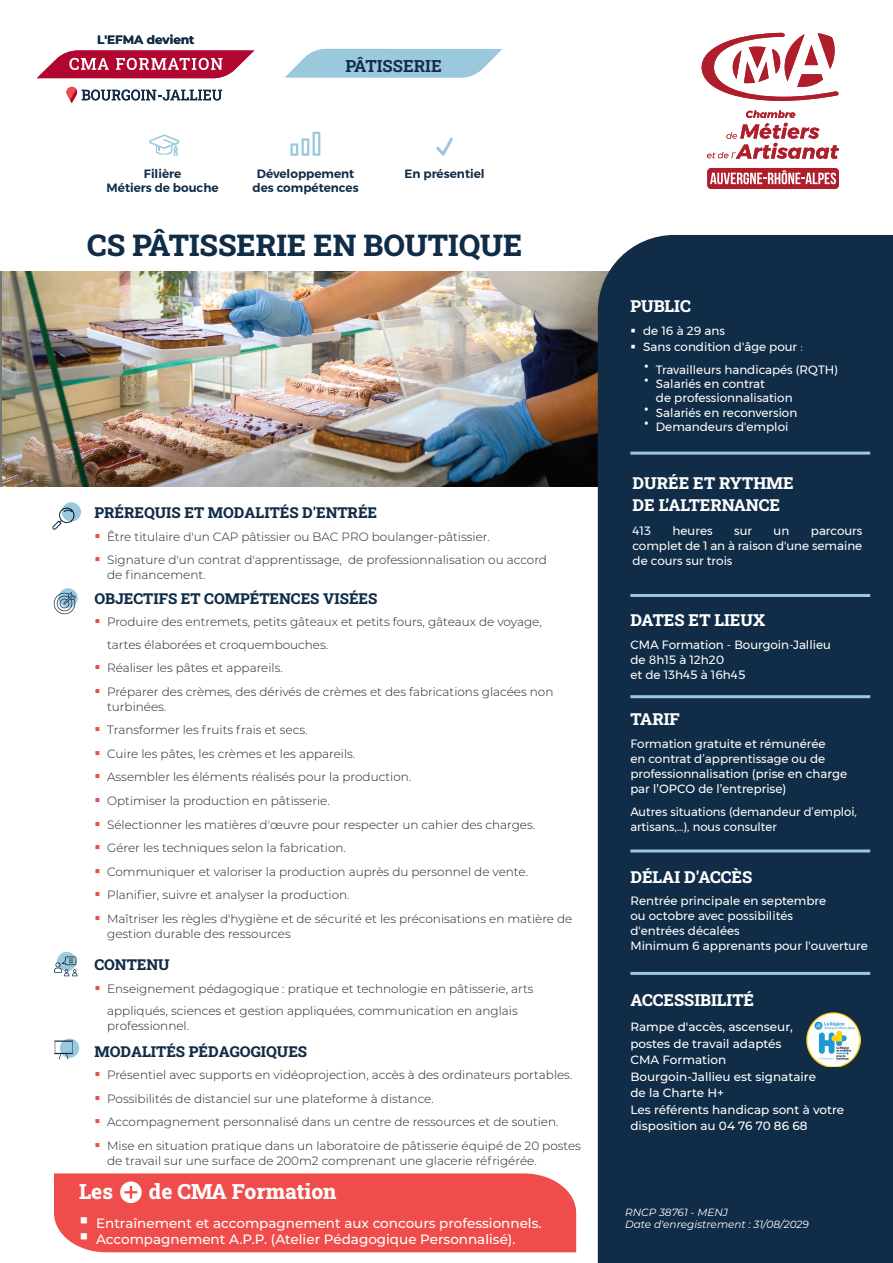
<style>
.page{position:relative;width:893px;height:1263px;background:#fff}
.page>*{position:absolute;margin:0;border:0;box-sizing:border-box;transform-origin:0 0}
.t1{font:30px "Roboto Slab";color:#102c47}
.t2{font:21px "Roboto Slab";color:#fff}
.t3{font:16.8px "Roboto Slab";color:#102c47}
.t4{font:16.5px/22.5px "Roboto Slab";color:#fff}
.t5{font:15px "Roboto Slab";color:#102c47}
.t6{font:500 13.5px "Montserrat";color:#fff}
.t7{font:300 12px/15px "Montserrat";color:#231f20}
.t8{font:12px/15px "Montserrat";color:#fff}
.t9{font:500 12px/16.5px "Montserrat";color:#fff}
.t10{font:600 12px/14.4px "Montserrat";color:#102c47;text-align:center}
.t11{font:700 12px "Montserrat";color:#102c47}
.t12{font:italic 10.5px/12px "Montserrat";color:#fff}
.s1{color:#ef4d4b}
.s2{color:#9ac8dd}
.s3{font-weight:500}
</style>
<div class="page">
<img style="left:2px;top:271px;width:596px;height:216px">
<div style="left:598px;top:235px;width:295px;height:1028px;background:#102c47"></div>
<div style="left:54px;top:1173px;width:522px;height:79px;background:#ef4d4b"></div>
<div style="left:60px;top:1038px;width:19px;height:20px;background:#9ac8dd;border-radius:50%"></div>
<svg style="left:54px;top:1040px;width:19px;height:19px"></svg>
<svg style="left:52px;top:502px;width:29px;height:28px"></svg>
<svg style="left:54px;top:952px;width:23px;height:24px"></svg>
<svg style="left:290px;top:132px;width:30px;height:24px"></svg>
<svg style="left:436px;top:137px;width:17px;height:19px"></svg>
<svg style="left:149px;top:135px;width:30px;height:20px"></svg>
<svg style="left:707px;top:110px;width:132px;height:49px"></svg>
<svg style="left:702px;top:33px;width:137px;height:68px"></svg>
<div style="left:707px;top:168px;width:132px;height:21px;background:#b01e2c;border-radius:4px"></div>
<svg style="left:710px;top:170px;width:126px;height:14px"></svg>
<svg style="left:285px;top:49px;width:217px;height:29px;background:#a8cfe1"></svg>
<svg style="left:37px;top:50px;width:217px;height:28px"></svg>
<svg style="left:66px;top:87px;width:156px;height:16px"></svg>
<hr style="left:630px;top:695px;width:240px;height:3px;background:#9ac8dd">
<hr style="left:630px;top:849px;width:240px;height:3px;background:#9ac8dd">
<hr style="left:630px;top:972px;width:240px;height:3px;background:#9ac8dd">
<hr style="left:630px;top:594px;width:240px;height:3px;background:#9ac8dd">
<hr style="left:630px;top:452px;width:240px;height:3px;background:#9ac8dd">
<img style="left:806px;top:1012px;width:54px;height:55px">
<svg style="left:58px;top:588px;width:20px;height:19px"></svg>
<svg style="left:54px;top:592px;width:22px;height:23px"></svg>
<svg style="left:645px;top:407px;width:3px;height:4px"></svg>
<p class="t11" style="left:97px;top:31px;width:99px">L'EFMA devient</p>
<h3 class="t3" style="left:345px;top:54px;width:98px">PÂTISSERIE</h3>
<h3 class="t3" style="left:333px;top:54px;width:122px">BOULANGERIE</h3>
<p class="t10" style="left:144px;top:166px;width:39px">Filière</p>
<p class="t10" style="left:405px;top:166px;width:82px">En présentiel</p>
<p class="t10" style="left:107px;top:181px;width:114px">Métiers de bouche</p>
<p class="t10" style="left:253px;top:166px;width:108px">Développement des compétences</p>
<h1 class="t1" style="left:87px;top:224px;width:437px">CS PÂTISSERIE EN BOUTIQUE</h1>
<p class="t5" style="left:94px;top:502px;width:284px">PRÉREQUIS ET MODALITÉS D'ENTRÉE</p>
<p class="t7" style="left:94px;top:528px;width:397px"><span class="s1">▪</span> Être titulaire d'un CAP pâtissier ou BAC PRO boulanger-pâtissier.</p>
<p class="t7" style="left:107px;top:552px;width:441px;text-indent:-13px"><span class="s1">▪</span> Signature d'un contrat d'apprentissage, de professionnalisation ou accord de financement.</p>
<p class="t5" style="left:94px;top:588px;width:284px">OBJECTIFS ET COMPÉTENCES VISÉES</p>
<p class="t7" style="left:107px;top:610px;width:436px;line-height:22.5px;text-indent:-13px"><span class="s1">▪</span> Produire des entremets, petits gâteaux et petits fours, gâteaux de voyage, tartes élaborées et croquembouches.</p>
<p class="t7" style="left:94px;top:660px;width:190px"><span class="s1">▪</span> Réaliser les pâtes et appareils.</p>
<p class="t7" style="left:107px;top:684px;width:448px;text-indent:-13px"><span class="s1">▪</span> Préparer des crèmes, des dérivés de crèmes et des fabrications glacées non turbinées.</p>
<p class="t7" style="left:94px;top:722px;width:215px"><span class="s1">▪</span> Transformer les fruits frais et secs.</p>
<p class="t7" style="left:94px;top:746px;width:262px"><span class="s1">▪</span> Cuire les pâtes, les crèmes et les appareils.</p>
<p class="t7" style="left:94px;top:769px;width:318px"><span class="s1">▪</span> Assembler les éléments réalisés pour la production.</p>
<p class="t7" style="left:94px;top:793px;width:237px"><span class="s1">▪</span> Optimiser la production en pâtisserie.</p>
<p class="t7" style="left:94px;top:816px;width:442px"><span class="s1">▪</span> Sélectionner les matières d'œuvre pour respecter un cahier des charges.</p>
<p class="t7" style="left:94px;top:840px;width:253px"><span class="s1">▪</span> Gérer les techniques selon la fabrication.</p>
<p class="t7" style="left:94px;top:863px;width:435px"><span class="s1">▪</span> Communiquer et valoriser la production auprès du personnel de vente.</p>
<p class="t7" style="left:94px;top:887px;width:257px"><span class="s1">▪</span> Planifier, suivre et analyser la production.</p>
<p class="t7" style="left:107px;top:910px;width:467px;text-indent:-13px"><span class="s1">▪</span> Maîtriser les règles d'hygiène et de sécurité et les préconisations en matière de gestion durable des ressources</p>
<p class="t5" style="left:94px;top:955px;width:77px">CONTENU</p>
<p class="t7" style="left:94px;top:977px;width:441px;line-height:22.5px;text-align:center"><span class="s1">▪</span> Enseignement pédagogique : pratique et technologie en pâtisserie, arts appliqués, sciences et gestion appliquées, communication en anglais</p>
<p class="t7" style="left:107px;top:1018px;width:83px">professionnel.</p>
<p class="t5" style="left:94px;top:1041px;width:214px">MODALITÉS PÉDAGOGIQUES</p>
<p class="t7" style="left:94px;top:1067px;width:480px"><span class="s1">▪</span> Présentiel avec supports en vidéoprojection, accès à des ordinateurs portables.</p>
<p class="t7" style="left:94px;top:1091px;width:341px"><span class="s1">▪</span> Possibilités de distanciel sur une plateforme à distance.</p>
<p class="t7" style="left:94px;top:1114px;width:466px"><span class="s1">▪</span> Accompagnement personnalisé dans un centre de ressources et de soutien.</p>
<p class="t7" style="left:107px;top:1138px;width:475px;text-indent:-13px"><span class="s1">▪</span> Mise en situation pratique dans un laboratoire de pâtisserie équipé de 20 postes de travail sur une surface de 200m2 comprenant une glacerie réfrigérée.</p>
<h2 class="t2" style="left:79px;top:1177px;width:35px">Les</h2>
<h2 class="t2" style="left:149px;top:1177px;width:189px">de CMA Formation</h2>
<p class="t6" style="left:79px;top:1213px;width:464px">▪ Entraînement et accompagnement aux concours professionnels.</p>
<p class="t6" style="left:79px;top:1229px;width:438px">▪ Accompagnement A.P.P. (Atelier Pédagogique Personnalisé).</p>
<h3 class="t4" style="left:630px;top:295px;width:62px">PUBLIC</h3>
<p class="t8" style="left:630px;top:323px;width:96px">▪ de 16 à 29 ans</p>
<p class="t8" style="left:656px;top:335px;width:184px;line-height:22.5px;text-indent:-26px">▪ Sans condition d'âge pour <span class="s2">:<br></span>Travailleurs handicapés (RQTH)</p>
<p class="t8" style="left:656px;top:376px;width:143px;line-height:14.4px">Salariés en contrat<br>de professionnalisation<br>Salariés en reconversion<br>Demandeurs d'emploi</p>
<h3 class="t4" style="left:632px;top:471px;width:163px">DURÉE ET RYTHME<br>DE L’ALTERNANCE</h3>
<p class="t8" style="left:632px;top:523px;width:20px">413</p>
<p class="t8" style="left:673px;top:523px;width:41px">heures</p>
<p class="t8" style="left:734px;top:523px;width:19px">sur</p>
<p class="t8" style="left:774px;top:523px;width:17px">un</p>
<p class="t8" style="left:632px;top:523px;width:231px;text-align:justify;text-indent:178px">parcours complet de 1 an à raison d'une semaine de cours sur trois</p>
<h3 class="t4" style="left:630px;top:608px;width:136px">DATES ET LIEUX</h3>
<p class="t8" style="left:630px;top:637px;width:202px">CMA Formation - Bourgoin-Jallieu de 8h15 à 12h20<br>et de 13h45 à 16h45</p>
<h3 class="t4" style="left:630px;top:708px;width:51px">TARIF</h3>
<p class="t8" style="left:630px;top:736px;width:218px">Formation gratuite et rémunérée<br>en contrat d’apprentissage ou de professionnalisation <span class="s3">(prise en charge par l’OPCO de l’entreprise)</span></p>
<p class="t8" style="left:630px;top:804px;width:228px">Autres situations (demandeur d’emploi, artisans,…), nous consulter</p>
<h3 class="t4" style="left:630px;top:865px;width:123px">DÉLAI D'ACCÈS</h3>
<p class="t8" style="left:630px;top:893px;width:239px">Rentrée principale en septembre<br>ou octobre avec possibilités<br>d'entrées décalées<br>Minimum 6 apprenants pour l'ouverture</p>
<h3 class="t4" style="left:630px;top:989px;width:125px">ACCESSIBILITÉ</h3>
<p class="t9" style="left:630px;top:1018px;width:215px">Rampe d'accès, ascenseur,<br>postes de travail adaptés<br>CMA Formation<br>Bourgoin-Jallieu est signataire<br>de la Charte H+<br>Les référents handicap sont à votre disposition au 04 76 70 86 68</p>
<p class="t12" style="left:625px;top:1206px;width:185px">RNCP 38761 - MENJ<br>Date d'enregistrement : 31/08/2029</p>
</div>
